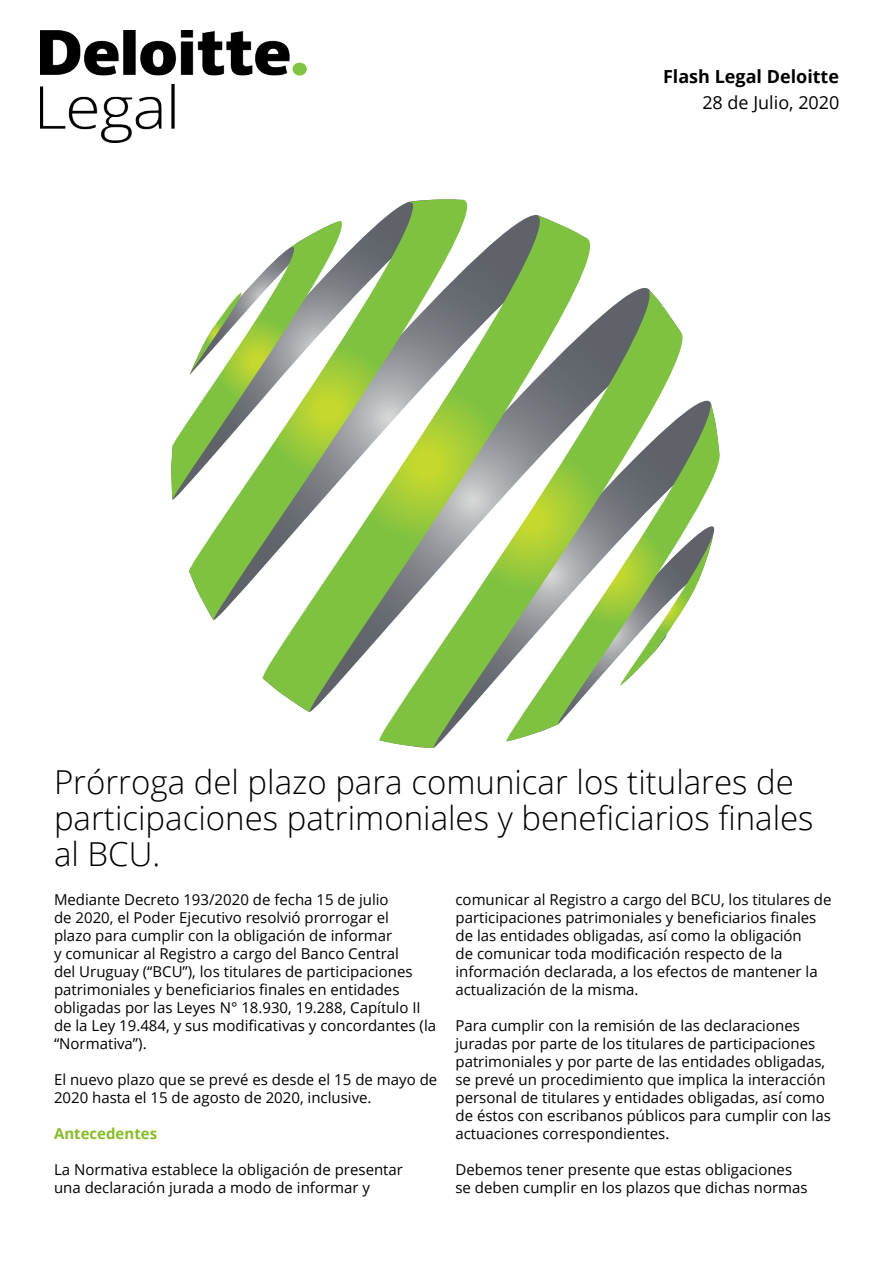
<style>
.page{position:relative;width:893px;height:1263px;background:#fff}
.page>*{position:absolute;margin:0;border:0;box-sizing:border-box;transform-origin:0 0}
.t1{font:300 33px/36px "Open Sans";color:#000}
.t2{font:700 18px "Open Sans";color:#000}
.t3{font:18px "Open Sans";color:#000}
.t4{font:15px/18px "Open Sans";color:#000}
.t5{font:700 15px "Open Sans";color:#86bc25}
</style>
<div class="page">
<svg style="left:691px;top:403px;width:29px;height:116px"></svg>
<svg style="left:379px;top:289px;width:312px;height:459px"></svg>
<svg style="left:506px;top:526px;width:209px;height:215px"></svg>
<svg style="left:262px;top:215px;width:346px;height:497px"></svg>
<svg style="left:189px;top:199px;width:301px;height:421px"></svg>
<svg style="left:171px;top:221px;width:180px;height:279px"></svg>
<svg style="left:190px;top:222px;width:147px;height:153px"></svg>
<img style="left:40px;top:30px;width:266px;height:113px">
<p class="t2" style="left:663px;top:64px;width:178px">Flash Legal Deloitte</p>
<p class="t3" style="left:702px;top:90px;width:139px">28 de Julio, 2020</p>
<p class="t1" style="left:54px;top:763px;width:761px">Prórroga del plazo para comunicar los titulares de participaciones patrimoniales y beneficiarios finales al BCU.</p>
<p class="t4" style="left:54px;top:890px;width:384px">Mediante Decreto 193/2020 de fecha 15 de julio<br>de 2020, el Poder Ejecutivo resolvió prorrogar el<br>plazo para cumplir con la obligación de informar<br>y comunicar al Registro a cargo del Banco Central<br>del Uruguay (“BCU”), los titulares de participaciones patrimoniales y beneficiarios finales en entidades obligadas por las Leyes N° 18.930, 19.288, Capítulo II de la Ley 19.484, y sus modificativas y concordantes (la “Normativa”).</p>
<p class="t4" style="left:54px;top:1070px;width:385px">El nuevo plazo que se prevé es desde el 15 de mayo de<br>2020 hasta el 15 de agosto de 2020, inclusive.</p>
<p class="t5" style="left:54px;top:1122px;width:105px">Antecedentes</p>
<p class="t4" style="left:54px;top:1160px;width:351px">La Normativa establece la obligación de presentar una declaración jurada a modo de informar y</p>
<p class="t4" style="left:455px;top:890px;width:377px">comunicar al Registro a cargo del BCU, los titulares de participaciones patrimoniales y beneficiarios finales de las entidades obligadas, así como la obligación<br>de comunicar toda modificación respecto de la información declarada, a los efectos de mantener la actualización de la misma.</p>
<p class="t4" style="left:455px;top:1016px;width:377px">Para cumplir con la remisión de las declaraciones juradas por parte de los titulares de participaciones patrimoniales y por parte de las entidades obligadas, se prevé un procedimiento que implica la interacción personal de titulares y entidades obligadas, así como de éstos con escribanos públicos para cumplir con las actuaciones correspondientes.</p>
<p class="t4" style="left:455px;top:1160px;width:354px">Debemos tener presente que estas obligaciones se deben cumplir en los plazos que dichas normas</p>
</div>
